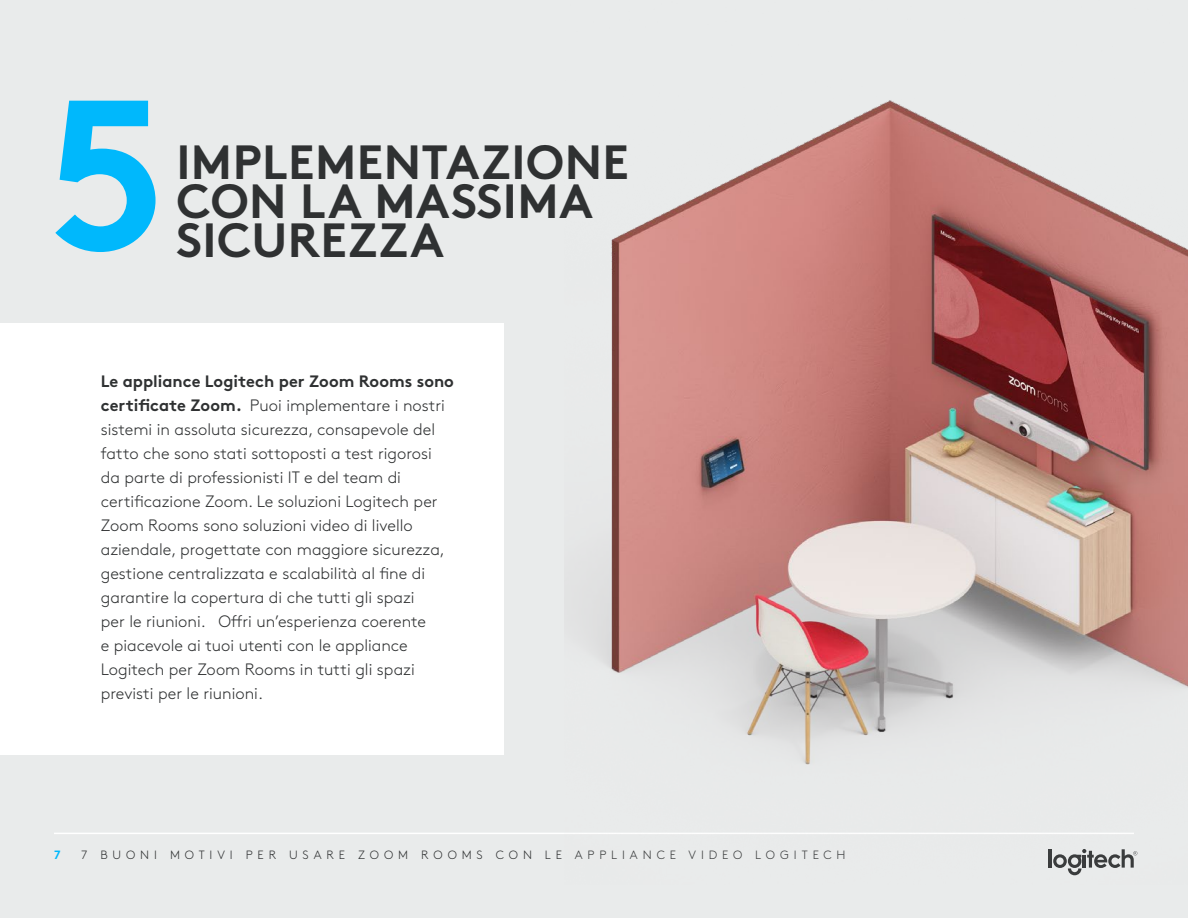
<style>
.page{position:relative;width:1188px;height:918px;background:#e9ebeb}
.page>*{position:absolute;margin:0;border:0;box-sizing:border-box;transform-origin:0 0}
.t1{font:700 213.15px "Brown Pro";color:#00b8fc}
.t2{font:700 48px/39px "Brown Pro";letter-spacing:.01em;color:#2f3132}
.t3{font:300 16.5px/24px "Brown Pro";color:#2f3132}
.t4{font:300 12px "Brown Pro";letter-spacing:.41em;color:#2f3132}
.t5{font:700 12px "Brown Pro";color:#00b8fc}
.s1{font-weight:700}
</style>
<div class="page">
<hr style="left:54px;top:833px;width:1080px;height:1px;background:#fff">
<div style="left:0;top:323px;width:504px;height:431px;background:#fff"></div>
<img style="left:584px;top:100px;width:604px;height:776px">
<h1 class="t1" style="left:47px;top:3px;width:122px">5</h1>
<h2 class="t2" style="left:176px;top:137px;width:454px">IMPLEMENTAZIONE<br>CON LA MASSIMA<br>SICUREZZA</h2>
<p class="t3" style="left:101px;top:368px;width:355px"><span class="s1">Le appliance Logitech per Zoom Rooms sono certificate Zoom.</span> Puoi implementare i nostri sistemi in assoluta sicurezza, consapevole del fatto che sono stati sottoposti a test rigorosi da parte di professionisti IT e del team di certificazione Zoom. Le soluzioni Logitech per Zoom Rooms sono soluzioni video di livello aziendale, progettate con maggiore sicurezza, gestione centralizzata e scalabilità al fine di garantire la copertura di che tutti gli spazi<br>per le riunioni. Offri un’esperienza coerente<br>e piacevole ai tuoi utenti con le appliance Logitech per Zoom Rooms in tutti gli spazi previsti per le riunioni.</p>
<p class="t5" style="left:54px;top:845px;width:8px">7</p>
<p class="t4" style="left:81px;top:846px;width:766px">7 BUONI MOTIVI PER USARE ZOOM ROOMS CON LE APPLIANCE VIDEO LOGITECH</p>
</div>
